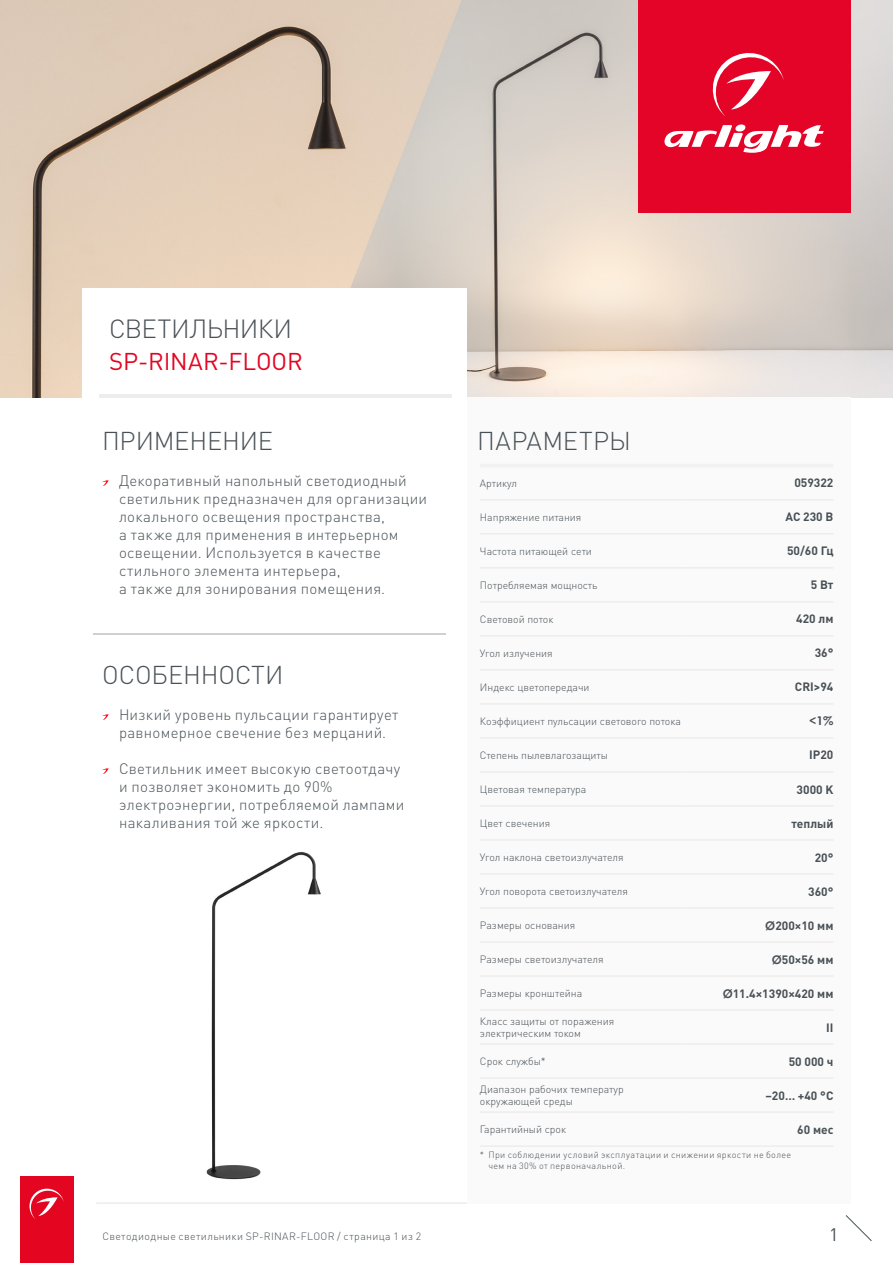
<style>
.page{position:relative;width:893px;height:1263px;background:#fff}
.page>*{position:absolute;margin:0;border:0;box-sizing:border-box;transform-origin:0 0}
.t1{font:300 25.95px "DIN Pro";letter-spacing:-.025em;color:#485156}
.t2{font:300 25.5px "DIN Pro";letter-spacing:-.005em;color:#485156}
.t3{font:300 25.5px "DIN Pro";letter-spacing:.015em;color:#485156}
.t4{font:24px "DIN Pro";letter-spacing:-.005em;color:#e40521}
.t5{font:18px "DIN Pro";color:#485156}
.t6{font:300 15px/18px "DIN Pro";letter-spacing:.02em;color:#485156}
.t7{font:700 12px "DIN Pro";color:#485156}
.t8{font:700 12px "Century Gothic";color:#485156}
.t9{font:300 10.5px/12px "DIN Pro";color:#485156}
.t10{font:300 10.5px "DIN Pro";letter-spacing:.035em;color:#485156}
.t11{font:300 9px/10.5px "DIN Pro";letter-spacing:.04em;color:#485156}
.s1{font-family:"Century Gothic"}
</style>
<div class="page">
<svg style="left:845px;top:1215px;width:27px;height:26px"></svg>
<hr style="left:96px;top:1203px;width:371px;height:1px;background:#e3e3e3">
<img style="left:0;top:0;width:893px;height:397px">
<div style="left:467px;top:397px;width:383px;height:806px;background:#fbfafa"></div>
<hr style="left:480px;top:464px;width:206px;height:4px;background:#f2f2f2">
<hr style="left:686px;top:464px;width:147px;height:4px;background:#f2f2f2">
<hr style="left:480px;top:499px;width:206px;height:1px;background:#ededed">
<hr style="left:686px;top:499px;width:147px;height:1px;background:#ededed">
<hr style="left:480px;top:533px;width:206px;height:1px;background:#ededed">
<hr style="left:686px;top:533px;width:147px;height:1px;background:#ededed">
<hr style="left:480px;top:601px;width:206px;height:1px;background:#ededed">
<hr style="left:686px;top:601px;width:147px;height:1px;background:#ededed">
<hr style="left:480px;top:635px;width:206px;height:2px;background:#ededed">
<hr style="left:686px;top:635px;width:147px;height:2px;background:#ededed">
<hr style="left:480px;top:669px;width:206px;height:2px;background:#ededed">
<hr style="left:686px;top:669px;width:147px;height:2px;background:#ededed">
<hr style="left:480px;top:703px;width:206px;height:2px;background:#ededed">
<hr style="left:686px;top:703px;width:147px;height:2px;background:#ededed">
<hr style="left:480px;top:737px;width:206px;height:2px;background:#ededed">
<hr style="left:686px;top:737px;width:147px;height:2px;background:#ededed">
<hr style="left:480px;top:771px;width:206px;height:2px;background:#ededed">
<hr style="left:686px;top:771px;width:147px;height:2px;background:#ededed">
<hr style="left:480px;top:805px;width:206px;height:2px;background:#ededed">
<hr style="left:686px;top:805px;width:147px;height:2px;background:#ededed">
<hr style="left:480px;top:839px;width:206px;height:2px;background:#ededed">
<hr style="left:686px;top:839px;width:147px;height:2px;background:#ededed">
<hr style="left:480px;top:873px;width:206px;height:2px;background:#ededed">
<hr style="left:686px;top:873px;width:147px;height:2px;background:#ededed">
<hr style="left:480px;top:907px;width:206px;height:2px;background:#ededed">
<hr style="left:686px;top:907px;width:147px;height:2px;background:#ededed">
<hr style="left:480px;top:941px;width:206px;height:2px;background:#ededed">
<hr style="left:686px;top:941px;width:147px;height:2px;background:#ededed">
<hr style="left:480px;top:975px;width:206px;height:2px;background:#ededed">
<hr style="left:686px;top:975px;width:147px;height:2px;background:#ededed">
<hr style="left:480px;top:1009px;width:206px;height:2px;background:#ededed">
<hr style="left:686px;top:1009px;width:147px;height:2px;background:#ededed">
<hr style="left:480px;top:1043px;width:206px;height:2px;background:#ededed">
<hr style="left:686px;top:1043px;width:147px;height:2px;background:#ededed">
<hr style="left:480px;top:1077px;width:206px;height:2px;background:#ededed">
<hr style="left:686px;top:1077px;width:147px;height:2px;background:#ededed">
<hr style="left:480px;top:1111px;width:206px;height:2px;background:#ededed">
<hr style="left:686px;top:1111px;width:147px;height:2px;background:#ededed">
<hr style="left:480px;top:1145px;width:206px;height:2px;background:#ededed">
<hr style="left:686px;top:1145px;width:147px;height:2px;background:#ededed">
<hr style="left:480px;top:567px;width:206px;height:1px;background:#ededed">
<hr style="left:686px;top:567px;width:147px;height:1px;background:#ededed">
<div style="left:82px;top:288px;width:384px;height:117px;background:#fff"></div>
<hr style="left:99px;top:394px;width:352px;height:3px;background:#ededed">
<hr style="left:94px;top:633px;width:352px;height:1px;background:#d0d0d0">
<svg style="left:102px;top:480px;width:7px;height:6px"></svg>
<svg style="left:102px;top:714px;width:7px;height:6px"></svg>
<svg style="left:102px;top:768px;width:7px;height:6px"></svg>
<img style="left:206px;top:851px;width:115px;height:329px">
<div style="left:638px;top:0;width:212px;height:213px;background:#e40428"></div>
<svg style="left:664px;top:124px;width:160px;height:29px"></svg>
<svg style="left:712px;top:53px;width:72px;height:63px"></svg>
<div style="left:20px;top:1177px;width:53px;height:86px;background:#e40521"></div>
<svg style="left:29px;top:1188px;width:35px;height:31px"></svg>
<h1 class="t1" style="left:109px;top:311px;width:185px">СВЕТИЛЬНИКИ</h1>
<h3 class="t4" style="left:109px;top:345px;width:195px">SP-RINAR-FLOOR</h3>
<h2 class="t2" style="left:102px;top:423px;width:172px">ПРИМЕНЕНИЕ</h2>
<p class="t6" style="left:119px;top:471px;width:310px">Декоративный напольный светодиодный светильник предназначен для организации локального освещения пространства,<br>а также для применения в интерьерном освещении. Используется в качестве стильного элемента интерьера,<br>а также для зонирования помещения.</p>
<h2 class="t2" style="left:102px;top:657px;width:183px">ОСОБЕННОСТИ</h2>
<h3 class="t6" style="left:119px;top:705px;width:281px">Низкий уровень пульсации гарантирует равномерное свечение без мерцаний.</h3>
<h3 class="t6" style="left:119px;top:759px;width:287px">Светильник имеет высокую светоотдачу и позволяет экономить до 90% электроэнергии, потребляемой лампами накаливания той же яркости.</h3>
<h2 class="t3" style="left:477px;top:423px;width:155px">ПАРАМЕТРЫ</h2>
<p class="t9" style="left:480px;top:476px;width:39px">Артикул</p>
<p class="t7" style="left:794px;top:475px;width:41px">059322</p>
<p class="t9" style="left:480px;top:510px;width:103px">Напряжение питания</p>
<p class="t7" style="left:785px;top:509px;width:49px">АС 230 В</p>
<p class="t9" style="left:480px;top:545px;width:114px">Частота питающей сети</p>
<p class="t7" style="left:787px;top:543px;width:48px">50/60 Гц</p>
<p class="t9" style="left:480px;top:579px;width:119px">Потребляемая мощность</p>
<p class="t7" style="left:811px;top:577px;width:24px">5 Вт</p>
<p class="t9" style="left:480px;top:613px;width:75px">Световой поток</p>
<p class="t7" style="left:796px;top:611px;width:39px">420 лм</p>
<p class="t9" style="left:480px;top:647px;width:74px">Угол излучения</p>
<p class="t7" style="left:815px;top:645px;width:20px">36°</p>
<p class="t9" style="left:480px;top:681px;width:111px">Индекс цветопередачи</p>
<p class="t7" style="left:795px;top:679px;width:40px">CRI&gt;94</p>
<p class="t9" style="left:480px;top:715px;width:202px">Коэффициент пульсации светового потока</p>
<p class="t8" style="left:809px;top:712px;width:26px">&lt;1%</p>
<p class="t9" style="left:480px;top:749px;width:130px">Степень пылевлагозащиты</p>
<p class="t7" style="left:809px;top:747px;width:26px">IP20</p>
<p class="t9" style="left:480px;top:783px;width:108px">Цветовая температура</p>
<p class="t7" style="left:797px;top:781px;width:38px">3000 K</p>
<p class="t9" style="left:480px;top:817px;width:72px">Цвет свечения</p>
<p class="t7" style="left:792px;top:815px;width:43px">теплый</p>
<p class="t9" style="left:480px;top:851px;width:145px">Угол наклона светоизлучателя</p>
<p class="t7" style="left:815px;top:849px;width:20px">20°</p>
<p class="t9" style="left:480px;top:885px;width:150px">Угол поворота светоизлучателя</p>
<p class="t7" style="left:808px;top:883px;width:27px">360°</p>
<p class="t9" style="left:480px;top:919px;width:97px">Размеры основания</p>
<p class="t7" style="left:765px;top:917px;width:70px"><span class="s1">Ø</span>200×10 мм</p>
<p class="t9" style="left:480px;top:953px;width:125px">Размеры светоизлучателя</p>
<p class="t7" style="left:772px;top:951px;width:63px"><span class="s1">Ø</span>50×56 мм</p>
<p class="t9" style="left:480px;top:987px;width:104px">Размеры кронштейна</p>
<p class="t7" style="left:723px;top:985px;width:112px"><span class="s1">Ø</span>11.4×1390×420 мм</p>
<p class="t9" style="left:480px;top:1015px;width:136px">Класс защиты от поражения электрическим током</p>
<p class="t7" style="left:826px;top:1019px;width:9px">II</p>
<p class="t9" style="left:480px;top:1055px;width:67px">Срок службы*</p>
<p class="t7" style="left:789px;top:1053px;width:46px">50 000 ч</p>
<p class="t9" style="left:480px;top:1083px;width:145px">Диапазон рабочих температур окружающей среды</p>
<p class="t7" style="left:765px;top:1087px;width:69px">–20… +40 °С</p>
<p class="t9" style="left:480px;top:1123px;width:88px">Гарантийный срок</p>
<p class="t7" style="left:797px;top:1121px;width:38px">60 мес</p>
<p class="t11" style="left:488px;top:1149px;width:304px;text-indent:-9px">* При соблюдении условий эксплуатации и снижении яркости не более чем на 30% от первоначальной.</p>
<p class="t10" style="left:102px;top:1229px;width:320px">Светодиодные светильники SP-RINAR-FLOOR / страница 1 из 2</p>
<h3 class="t5" style="left:829px;top:1222px;width:11px">1</h3>
</div>
